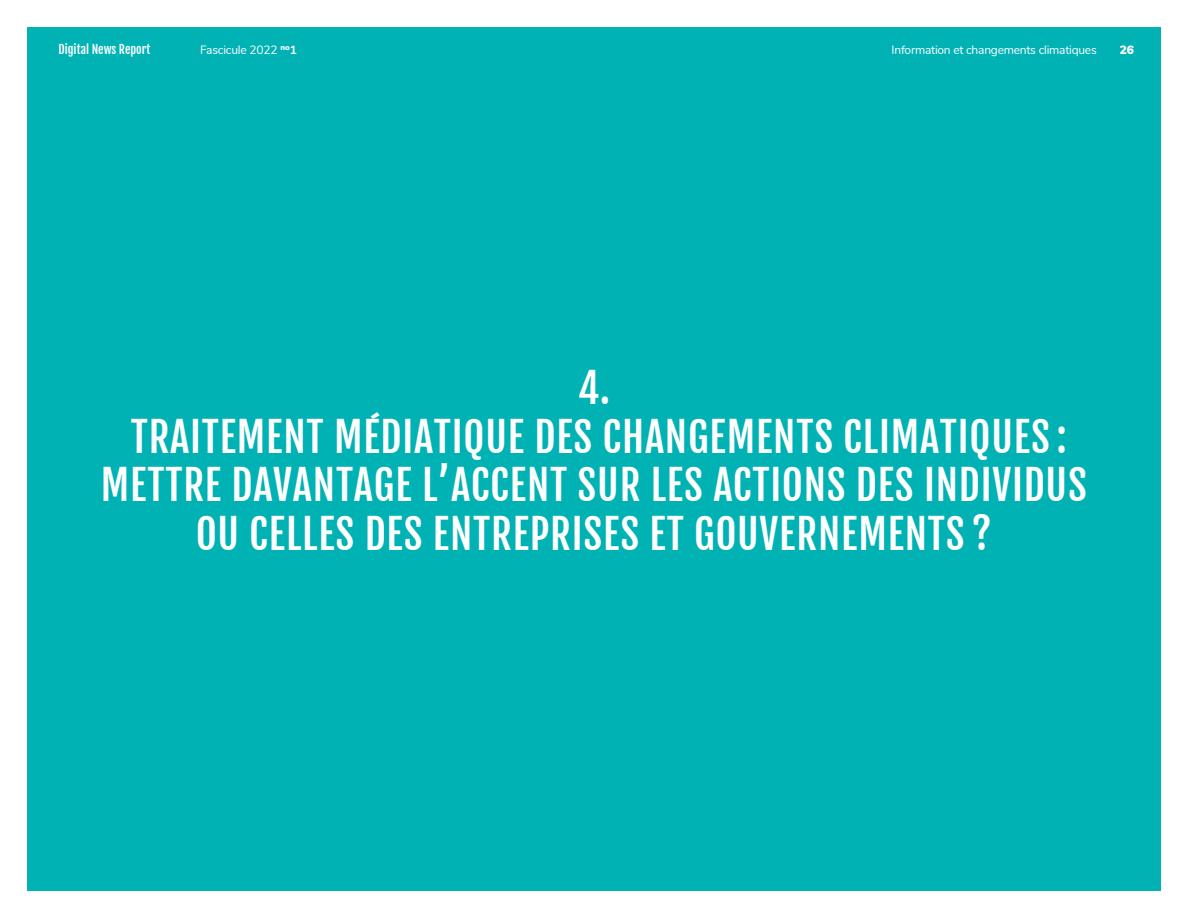
<style>
.page{position:relative;width:1188px;height:918px;background:#fff}
.page>*{position:absolute;margin:0;border:0;box-sizing:border-box;transform-origin:0 0}
.Titre_Section{font:40.5px/48.6px "Fjalla One";letter-spacing:.02em;color:#fff;text-align:center}
.t1{font:12px "Nunito";letter-spacing:-.02em;color:#fff}
.t2{font:12px "Fjalla One";color:#fff}
.t3{font:900 12px "Nunito";color:#fff}
.t4{font:900 7.8px "Nunito";color:#fff}
.s1{font-weight:700;font-size:12px}
</style>
<div class="page">
<div style="left:27px;top:27px;width:1134px;height:864px;background:#01b2b5"></div>
<p class="t2" style="left:59px;top:42px;width:93px">Digital News Report</p>
<p class="t1" style="left:200px;top:41px;width:79px">Fascicule 2022</p>
<p class="t3" style="left:1120px;top:41px;width:16px">26</p>
<p class="t4" style="left:280px;top:41px;width:18px">no<span class="s1">1</span></p>
<p class="t1" style="left:892px;top:41px;width:207px">Information et changements climatiques</p>
<p class="Titre_Section" style="left:578px;top:364px;width:34px">4.</p>
<p class="Titre_Section" style="left:101px;top:412px;width:988px">TRAITEMENT MÉDIATIQUE DES CHANGEMENTS CLIMATIQUES :<br>METTRE DAVANTAGE L’ACCENT SUR LES ACTIONS DES INDIVIDUS<br>OU CELLES DES ENTREPRISES ET GOUVERNEMENTS ?</p>
</div>
